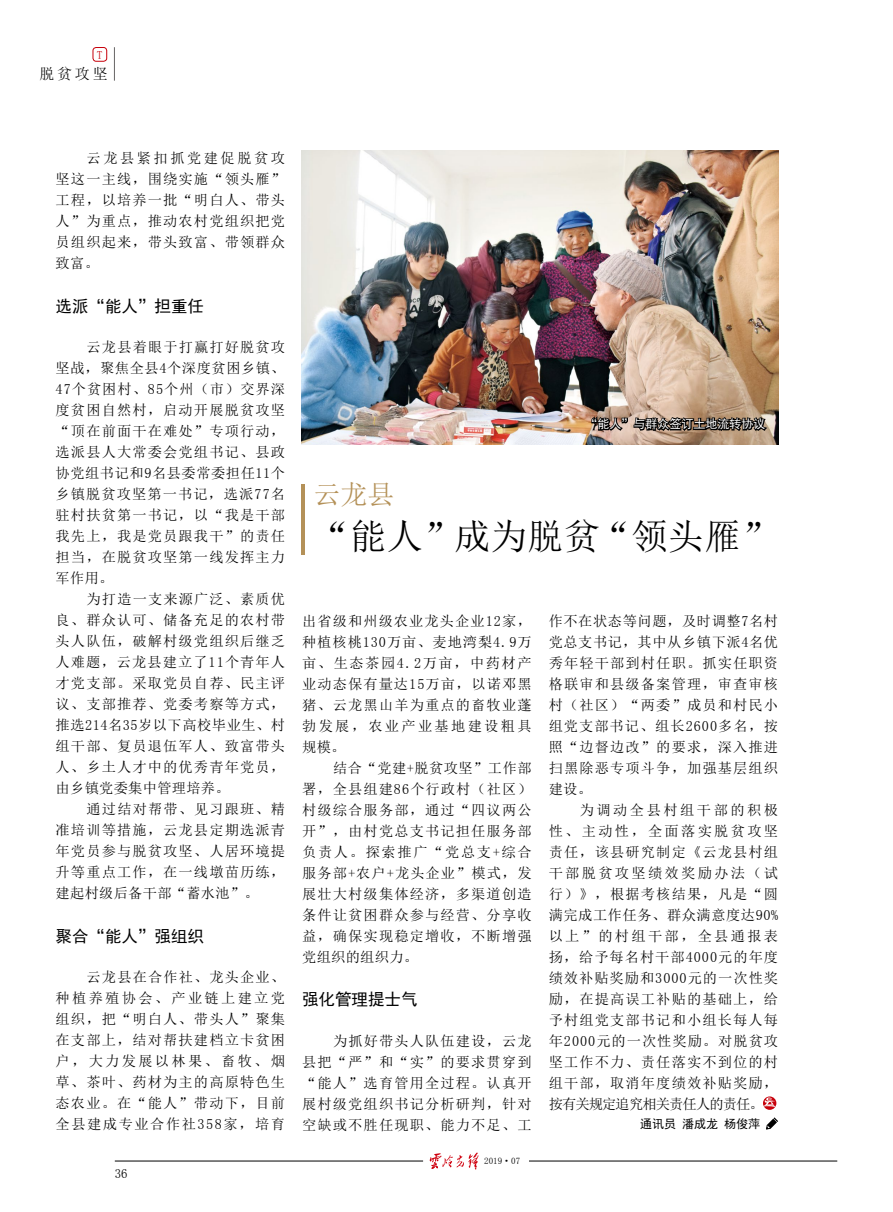
<style>
.page{position:relative;width:893px;height:1212px;background:#fff}
.page>*{position:absolute;margin:0;border:0;box-sizing:border-box;transform-origin:0 0}
.t1{font:36px "Sim Sun";letter-spacing:.02em;color:#000}
.t2{font:27px "Sim Sun";color:#b49158}
.t3{font:16.5px "Sim Hei";color:#000}
.t4{font:15px "Sim Sun";color:#000}
.t5{font:14.25px/21px "Sim Sun";letter-spacing:.08em;color:#000;text-align:justify}
.t6{font:12.75px "Sim Sun";color:#000}
.t7{font:12px "Sim Hei";color:#fff}
.t8{font:12px "Sim Hei";color:#000}
.t9{font:11.55px "Sim Sun";color:#c7000b}
.t10{font:9px "Sim Sun";color:#000}
</style>
<div class="page">
<hr style="left:115px;top:1161px;width:308px;height:1px;background:#000">
<svg style="left:430px;top:1152px;width:48px;height:17px"></svg>
<hr style="left:529px;top:1161px;width:308px;height:1px;background:#000">
<div style="left:93px;top:47px;width:14px;height:14px;border:1px solid #c7000b;border-radius:3px"></div>
<hr style="left:114px;top:47px;width:1px;height:34px;background:#666464">
<svg style="left:763px;top:1096px;width:13px;height:14px"></svg>
<svg style="left:763px;top:1097px;width:13px;height:10px"></svg>
<svg style="left:766px;top:1117px;width:12px;height:13px"></svg>
<hr style="left:302px;top:484px;width:3px;height:71px;background:#b49158">
<img style="left:302px;top:151px;width:476px;height:294px">
<svg style="left:590px;top:354px;width:180px;height:91px"></svg>
<p class="t9" style="left:97px;top:49px;width:7px">T</p>
<p class="t4" style="left:40px;top:66px;width:70px">脱贫攻坚</p>
<p class="t5" style="left:56px;top:147px;width:231px;text-indent:31px">云龙县紧扣抓党建促脱贫攻坚这一主线，围绕实施“领头雁”工程，以培养一批“明白人、带头人”为重点，推动农村党组织把党员组织起来，带头致富、带领群众致富。</p>
<p class="t3" style="left:56px;top:298px;width:150px">选派“能人”担重任</p>
<p class="t5" style="left:56px;top:336px;width:231px;text-indent:31px">云龙县着眼于打赢打好脱贫攻坚战，聚焦全县4个深度贫困乡镇、47个贫困村、85个州（市）交界深度贫困自然村，启动开展脱贫攻坚“顶在前面干在难处”专项行动，选派县人大常委会党组书记、县政协党组书记和9名县委常委担任11个乡镇脱贫攻坚第一书记，选派77名驻村扶贫第一书记，以“我是干部我先上，我是党员跟我干”的责任担当，在脱贫攻坚第一线发挥主力军作用。</p>
<p class="t5" style="left:56px;top:588px;width:231px;text-indent:31px">为打造一支来源广泛、素质优良、群众认可、储备充足的农村带头人队伍，破解村级党组织后继乏人难题，云龙县建立了11个青年人才党支部。采取党员自荐、民主评议、支部推荐、党委考察等方式，推选214名35岁以下高校毕业生、村组干部、复员退伍军人、致富带头人、乡土人才中的优秀青年党员，由乡镇党委集中管理培养。</p>
<p class="t5" style="left:56px;top:798px;width:231px;text-indent:31px">通过结对帮带、见习跟班、精准培训等措施，云龙县定期选派青年党员参与脱贫攻坚、人居环境提升等重点工作，在一线墩苗历练，建起村级后备干部“蓄水池”。</p>
<p class="t3" style="left:56px;top:928px;width:150px">聚合“能人”强组织</p>
<p class="t5" style="left:56px;top:966px;width:231px;text-indent:31px">云龙县在合作社、龙头企业、种植养殖协会、产业链上建立党组织，把“明白人、带头人”聚集在支部上，结对帮扶建档立卡贫困户，大力发展以林果、畜牧、烟草、茶叶、药材为主的高原特色生态农业。在“能人”带动下，目前全县建成专业合作社358家，培育</p>
<p class="t6" style="left:115px;top:1166px;width:14px">36</p>
<p class="t7" style="left:586px;top:418px;width:181px">“能人”与群众签订土地流转协议</p>
<h2 class="t2" style="left:313px;top:481px;width:83px">云龙县</h2>
<h1 class="t1" style="left:313px;top:518px;width:466px">“能人”成为脱贫“领头雁”</h1>
<p class="t5" style="left:302px;top:610px;width:231px">出省级和州级农业龙头企业12家，种植核桃130万亩、麦地湾梨4.9万亩、生态茶园4.2万亩，中药材产业动态保有量达15万亩，以诺邓黑猪、云龙黑山羊为重点的畜牧业蓬勃发展，农业产业基地建设粗具规模。</p>
<p class="t5" style="left:302px;top:757px;width:231px;text-indent:31px">结合“党建+脱贫攻坚”工作部署，全县组建86个行政村（社区）村级综合服务部，通过“四议两公开”，由村党总支书记担任服务部负责人。探索推广“党总支+综合服务部+农户+龙头企业”模式，发展壮大村级集体经济，多渠道创造条件让贫困群众参与经营、分享收益，确保实现稳定增收，不断增强党组织的组织力。</p>
<p class="t3" style="left:302px;top:991px;width:117px">强化管理提士气</p>
<p class="t5" style="left:302px;top:1030px;width:231px;text-indent:31px">为抓好带头人队伍建设，云龙县把“严”和“实”的要求贯穿到“能人”选育管用全过程。认真开展村级党组织书记分析研判，针对空缺或不胜任现职、能力不足、工</p>
<p class="t10" style="left:484px;top:1156px;width:37px">2019·07</p>
<p class="t5" style="left:549px;top:610px;width:231px">作不在状态等问题，及时调整7名村党总支书记，其中从乡镇下派4名优秀年轻干部到村任职。抓实任职资格联审和县级备案管理，审查审核村（社区）“两委”成员和村民小组党支部书记、组长2600多名，按照“边督边改”的要求，深入推进扫黑除恶专项斗争，加强基层组织建设。</p>
<p class="t5" style="left:549px;top:799px;width:231px;text-indent:31px">为调动全县村组干部的积极性、主动性，全面落实脱贫攻坚责任，该县研究制定《云龙县村组干部脱贫攻坚绩效奖励办法（试行）》，根据考核结果，凡是“圆满完成工作任务、群众满意度达90%以上”的村组干部，全县通报表扬，给予每名村干部4000元的年度绩效补贴奖励和3000元的一次性奖励，在提高误工补贴的基础上，给予村组党支部书记和小组长每人每年2000元的一次性奖励。对脱贫攻坚工作不力、责任落实不到位的村组干部，取消年度绩效补贴奖励，按有关规定追究相关责任人的责任。</p>
<p class="t8" style="left:640px;top:1117px;width:121px">通讯员 潘成龙 杨俊萍</p>
</div>
